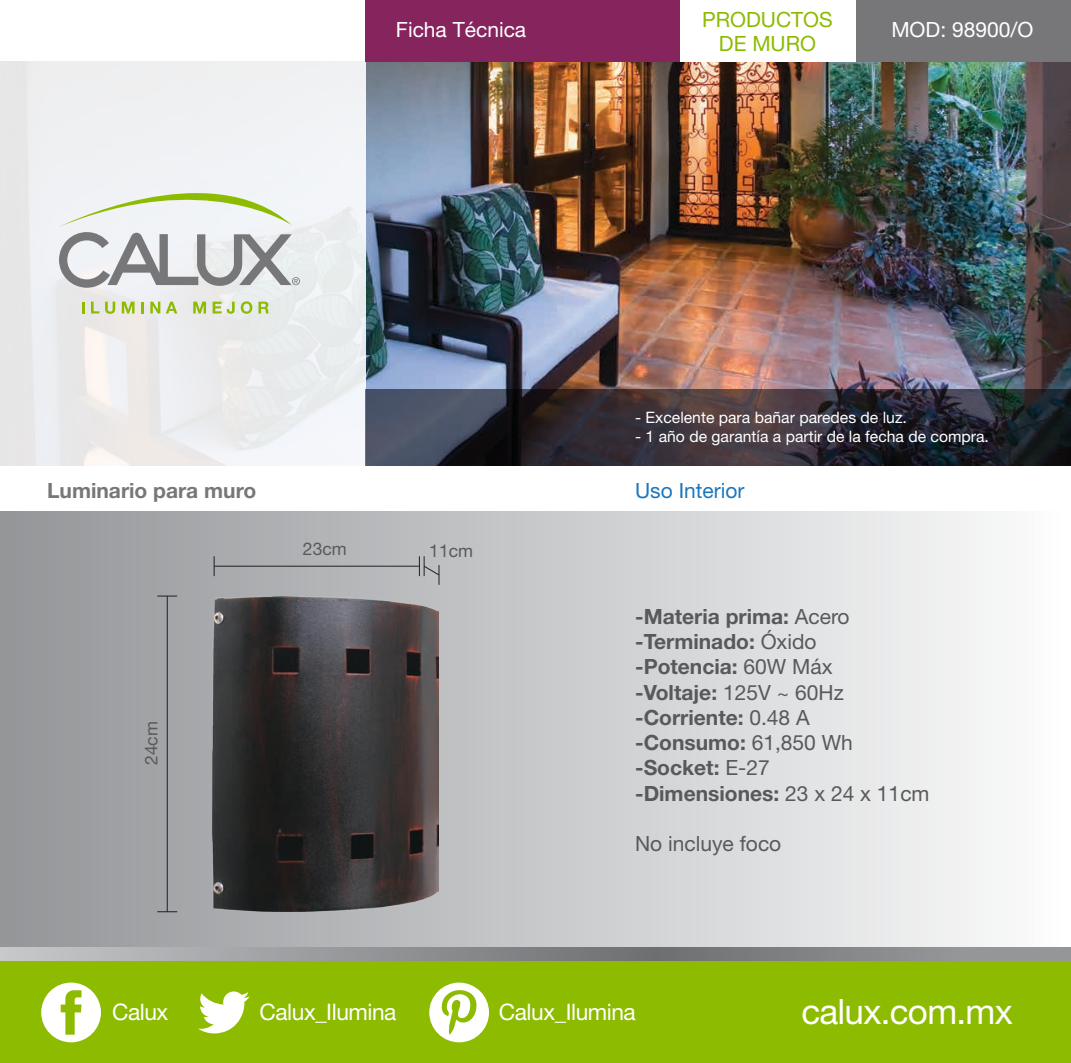
<style>
.page{position:relative;width:1071px;height:1063px;background:#fff}
.page>*{position:absolute;margin:0;border:0;box-sizing:border-box;transform-origin:0 0}
.t1{font:35px "Helvetica Neue";letter-spacing:-.02em;color:#fff}
.t2{font:22.75px "Helvetica Neue";letter-spacing:-.02em;color:#fff}
.t3{font:700 21px/25.2px "Helvetica Neue";color:#58595b}
.t4{font:21px "Helvetica Neue";color:#fff}
.t5{font:700 21px "Helvetica Neue";color:#77777a}
.t6{font:21px/24.5px "Helvetica Neue";color:#8dbb00;text-align:center}
.t7{font:21px "Helvetica Neue";color:#58595b}
.t8{font:21px "Helvetica Neue";color:#1d76bc}
.t9{font:17.5px "Helvetica Neue";color:#58595b}
.t10{font:15.75px "Helvetica Neue";color:#fff}
.s1{font-weight:400}
</style>
<div class="page">
<img style="left:366px;top:61px;width:705px;height:327px">
<div style="left:0;top:512px;width:1070px;height:449px;background:linear-gradient(to right,#919497,#fcfdfd)"></div>
<svg style="left:0;top:947px;width:1071px;height:14px;background:#919396"></svg>
<svg style="left:0;top:0;width:366px;height:466px;fill:#efeff1"></svg>
<svg style="left:82px;top:301px;width:2px;height:12px"></svg>
<svg style="left:91px;top:301px;width:8px;height:12px"></svg>
<svg style="left:105px;top:301px;width:10px;height:13px"></svg>
<svg style="left:122px;top:301px;width:13px;height:12px"></svg>
<svg style="left:141px;top:301px;width:3px;height:12px"></svg>
<svg style="left:150px;top:301px;width:10px;height:12px"></svg>
<svg style="left:166px;top:301px;width:11px;height:12px"></svg>
<svg style="left:193px;top:301px;width:13px;height:12px"></svg>
<svg style="left:213px;top:301px;width:22px;height:13px"></svg>
<svg style="left:241px;top:301px;width:11px;height:13px"></svg>
<svg style="left:259px;top:301px;width:10px;height:12px"></svg>
<svg style="left:59px;top:152px;width:241px;height:136px"></svg>
<div style="left:366px;top:0;width:705px;height:61px;background:#86245e"></div>
<div style="left:855px;top:0;width:216px;height:61px;background:#77777a"></div>
<div style="left:680px;top:0;width:175px;height:61px;background:#fff"></div>
<div style="left:0;top:961px;width:1071px;height:101px;background:#8dbb00"></div>
<svg style="left:41px;top:982px;width:60px;height:60px"></svg>
<svg style="left:198px;top:991px;width:52px;height:42px"></svg>
<svg style="left:429px;top:982px;width:60px;height:60px"></svg>
<svg style="left:366px;top:388px;width:705px;height:77px;background:#333039"></svg>
<img style="left:213px;top:596px;width:226px;height:315px">
<hr style="left:167px;top:596px;width:1px;height:315px;background:#231f20">
<svg style="left:157px;top:595px;width:20px;height:1px"></svg>
<svg style="left:157px;top:911px;width:20px;height:1px"></svg>
<hr style="left:214px;top:565px;width:205px;height:1px;background:#231f20">
<svg style="left:214px;top:556px;width:1px;height:20px"></svg>
<svg style="left:419px;top:556px;width:21px;height:28px"></svg>
<p class="t4" style="left:396px;top:17px;width:132px">Ficha Técnica</p>
<p class="t6" style="left:702px;top:6px;width:132px">PRODUCTOS<br>DE MURO</p>
<p class="t4" style="left:891px;top:17px;width:144px">MOD: 98900/O</p>
<p class="t10" style="left:635px;top:408px;width:273px">- Excelente para bañar paredes de luz.</p>
<p class="t10" style="left:635px;top:427px;width:355px">- 1 año de garantía a partir de la fecha de compra.</p>
<p class="t5" style="left:47px;top:477px;width:211px">Luminario para muro</p>
<p class="t8" style="left:635px;top:477px;width:111px">Uso Interior</p>
<p class="t9" style="left:141px;top:764px;width:45px;rotate:-90deg">24cm</p>
<p class="t9" style="left:303px;top:538px;width:45px">23cm</p>
<p class="t9" style="left:429px;top:540px;width:45px">11cm</p>
<p class="t3" style="left:635px;top:603px;width:296px">-Materia prima: <span class="s1">Acero </span>-Terminado: <span class="s1">Óxido<br></span>-Potencia: <span class="s1">60W Máx<br></span>-Voltaje: <span class="s1">125V ~ 60Hz </span>-Corriente: <span class="s1">0.48 A<br></span>-Consumo: <span class="s1">61,850 Wh </span>-Socket: <span class="s1">E-27<br></span>-Dimensiones: <span class="s1">23 x 24 x 11cm</span></p>
<p class="t7" style="left:635px;top:830px;width:148px">No incluye foco</p>
<p class="t2" style="left:112px;top:997px;width:58px">Calux</p>
<p class="t2" style="left:260px;top:997px;width:138px">Calux_Ilumina</p>
<p class="t2" style="left:499px;top:997px;width:138px">Calux_Ilumina</p>
<h1 class="t1" style="left:801px;top:990px;width:213px">calux.com.mx</h1>
</div>
